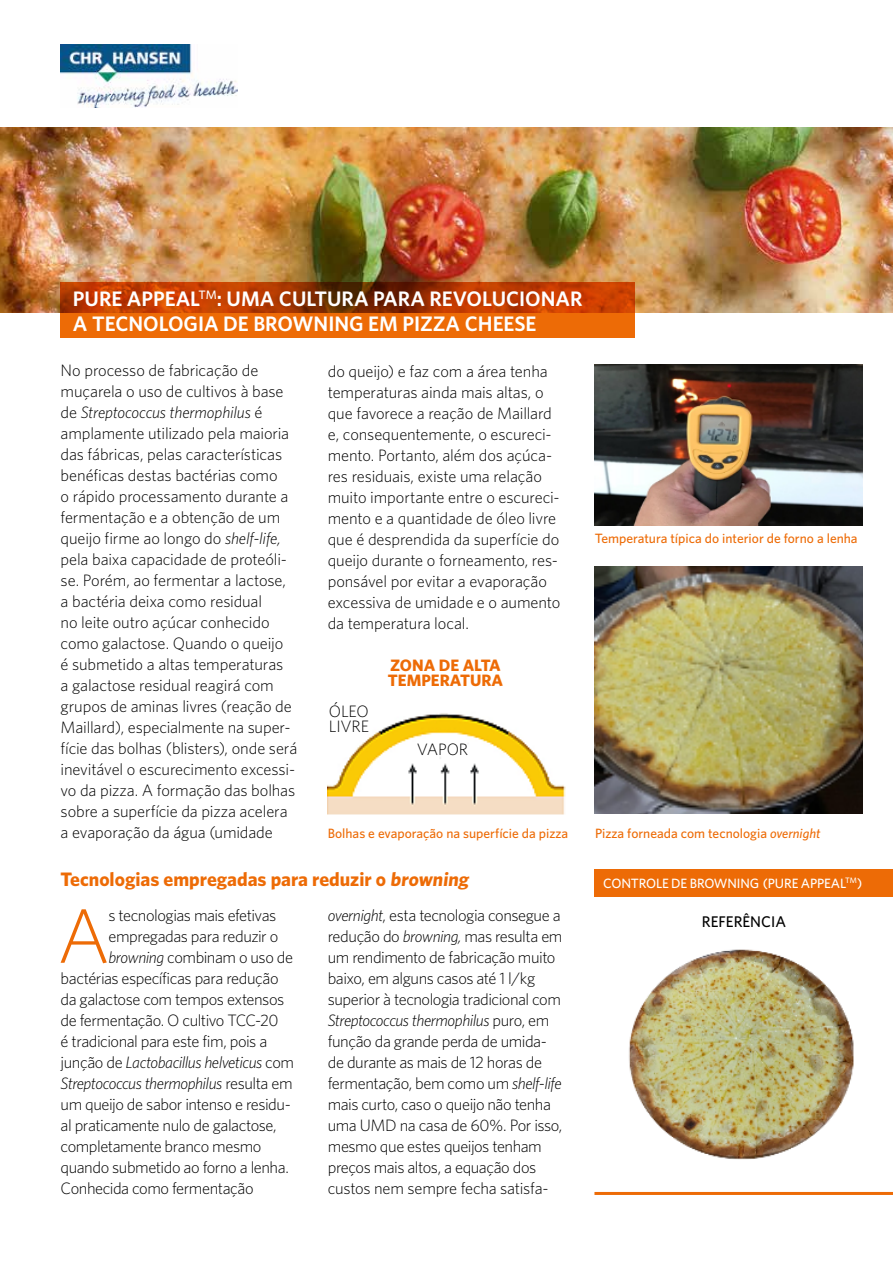
<style>
.page{position:relative;width:893px;height:1263px;background:#fff}
.page>*{position:absolute;margin:0;border:0;box-sizing:border-box;transform-origin:0 0}
.t1{font:300 76.95px "Whitney";color:#ed6b06}
.t2{font:600 21px/25.2px "Whitney";color:#fff}
.t3{font:700 19.5px "Whitney";color:#ed6b06}
.t4{font:300 16.5px/21px "Whitney";letter-spacing:-.015em;color:#000}
.t5{font:italic 300 16.5px "Whitney";letter-spacing:-.03em;color:#000}
.t6{font:700 16.5px/15px "Whitney";color:#ed6b06}
.t7{font:500 15.45px "Whitney";color:#000}
.t8{font:500 13.5px "Whitney";color:#ed6b06}
.t9{font:500 13.5px "Whitney";letter-spacing:-.01em;color:#fff}
.s1{font-style:italic}
.s2{font-style:normal}
</style>
<div class="page">
<img style="left:0;top:128px;width:893px;height:185px">
<svg style="left:61px;top:283px;width:574px;height:55px;background:#ca4e03"></svg>
<img style="left:61px;top:44px;width:176px;height:64px">
<img style="left:595px;top:364px;width:267px;height:161px">
<img style="left:595px;top:566px;width:267px;height:247px">
<img style="left:328px;top:713px;width:237px;height:102px">
<div style="left:595px;top:870px;width:298px;height:27px;background:#ed6b06"></div>
<hr style="left:594px;top:1192px;width:299px;height:3px;background:#ed6b06">
<img style="left:629px;top:949px;width:225px;height:211px">
<p class="t2" style="left:73px;top:286px;width:511px">PURE APPEAL<sup>TM</sup>: UMA CULTURA PARA REVOLUCIONAR<br>A TECNOLOGIA DE BROWNING EM PIZZA CHEESE</p>
<p class="t4" style="left:61px;top:360px;width:238px">No processo de fabricação de muçarela o uso de cultivos à base de <span class="s1">Streptococcus thermophilus</span> é amplamente utilizado pela maioria das fábricas, pelas características benéficas destas bactérias como<br>o rápido processamento durante a fermentação e a obtenção de um queijo firme ao longo do <span class="s1">shelf-life, </span>pela baixa capacidade de proteóli&shy;se. Porém, ao fermentar a lactose, a bactéria deixa como residual<br>no leite outro açúcar conhecido como galactose. Quando o queijo<br>é submetido a altas temperaturas<br>a galactose residual reagirá com grupos de aminas livres (reação de Maillard), especialmente na super&shy;fície das bolhas (blisters), onde será inevitável o escurecimento excessi&shy;vo da pizza. A formação das bolhas sobre a superfície da pizza acelera a evaporação da água (umidade</p>
<p class="t4" style="left:328px;top:360px;width:234px">do queijo) e faz com a área tenha temperaturas ainda mais altas, o que favorece a reação de Maillard e, consequentemente, o escureci&shy;mento. Portanto, além dos açúca&shy;res residuais, existe uma relação muito importante entre o escureci&shy;mento e a quantidade de óleo livre que é desprendida da superfície do queijo durante o forneamento, res&shy;ponsável por evitar a evaporação excessiva de umidade e o aumento da temperatura local.</p>
<p class="t3" style="left:61px;top:867px;width:410px">Tecnologias empregadas para reduzir o browning</p>
<h1 class="t1" style="left:57px;top:891px;width:55px">A</h1>
<p class="t4" style="left:108px;top:904px;width:169px">s tecnologias mais efetivas</p>
<p class="t6" style="left:388px;top:658px;width:117px">ZONA DE ALTA<br>TEMPERATURA</p>
<p class="t4" style="left:329px;top:703px;width:42px;line-height:15px">ÓLEO<br>LIVRE</p>
<p class="t4" style="left:417px;top:738px;width:53px">VAPOR</p>
<p class="t8" style="left:328px;top:826px;width:242px">Bolhas e evaporação na superfície da pizza</p>
<p class="t4" style="left:328px;top:904px;width:236px"><span class="s1">overnight</span>, esta tecnologia consegue a redução do <span class="s1">browning,</span> mas resulta em um rendimento de fabricação muito baixo, em alguns casos até 1 l/kg superior à tecnologia tradicional com <span class="s1">Streptococcus thermophilus</span> puro, em função da grande perda de umida&shy;de durante as mais de 12 horas de fermentação, bem como um <span class="s1">shelf-life </span>mais curto, caso o queijo não tenha uma UMD na casa de 60%. Por isso, mesmo que estes queijos tenham preços mais altos, a equação dos custos nem sempre fecha satisfa-</p>
<p class="t4" style="left:108px;top:925px;width:171px">empregadas para reduzir o</p>
<p class="t4" style="left:108px;top:946px;width:186px"><span class="s1">browning</span> combinam o uso de</p>
<p class="t4" style="left:61px;top:967px;width:220px">bactérias específicas para redução</p>
<p class="t4" style="left:61px;top:988px;width:225px">da galactose com tempos extensos</p>
<p class="t4" style="left:61px;top:1009px;width:219px">de fermentação. O cultivo TCC-20</p>
<p class="t4" style="left:61px;top:1030px;width:208px">é tradicional para este fim, pois a</p>
<p class="t5" style="left:61px;top:1052px;width:235px"><span class="s2">junção de</span> Lactobacillus helveticus <span class="s2">com</span></p>
<p class="t5" style="left:61px;top:1073px;width:234px">Streptococcus thermophilus <span class="s2">resulta em</span></p>
<p class="t4" style="left:61px;top:1093px;width:232px">um queijo de sabor intenso e residu-</p>
<p class="t4" style="left:61px;top:1114px;width:218px">al praticamente nulo de galactose,</p>
<p class="t4" style="left:61px;top:1135px;width:202px">completamente branco mesmo</p>
<p class="t4" style="left:61px;top:1156px;width:230px">quando submetido ao forno a lenha.</p>
<p class="t4" style="left:61px;top:1177px;width:195px">Conhecida como fermentação</p>
<p class="t8" style="left:595px;top:530px;width:264px">Temperatura típica do interior de forno a lenha</p>
<p class="t8" style="left:595px;top:825px;width:227px">Pizza forneada com tecnologia <span class="s1">overnight</span></p>
<p class="t9" style="left:603px;top:875px;width:261px">CONTROLE DE BROWNING (PURE APPEAL<sup>TM</sup>)</p>
<p class="t7" style="left:702px;top:912px;width:86px">REFERÊNCIA</p>
</div>
